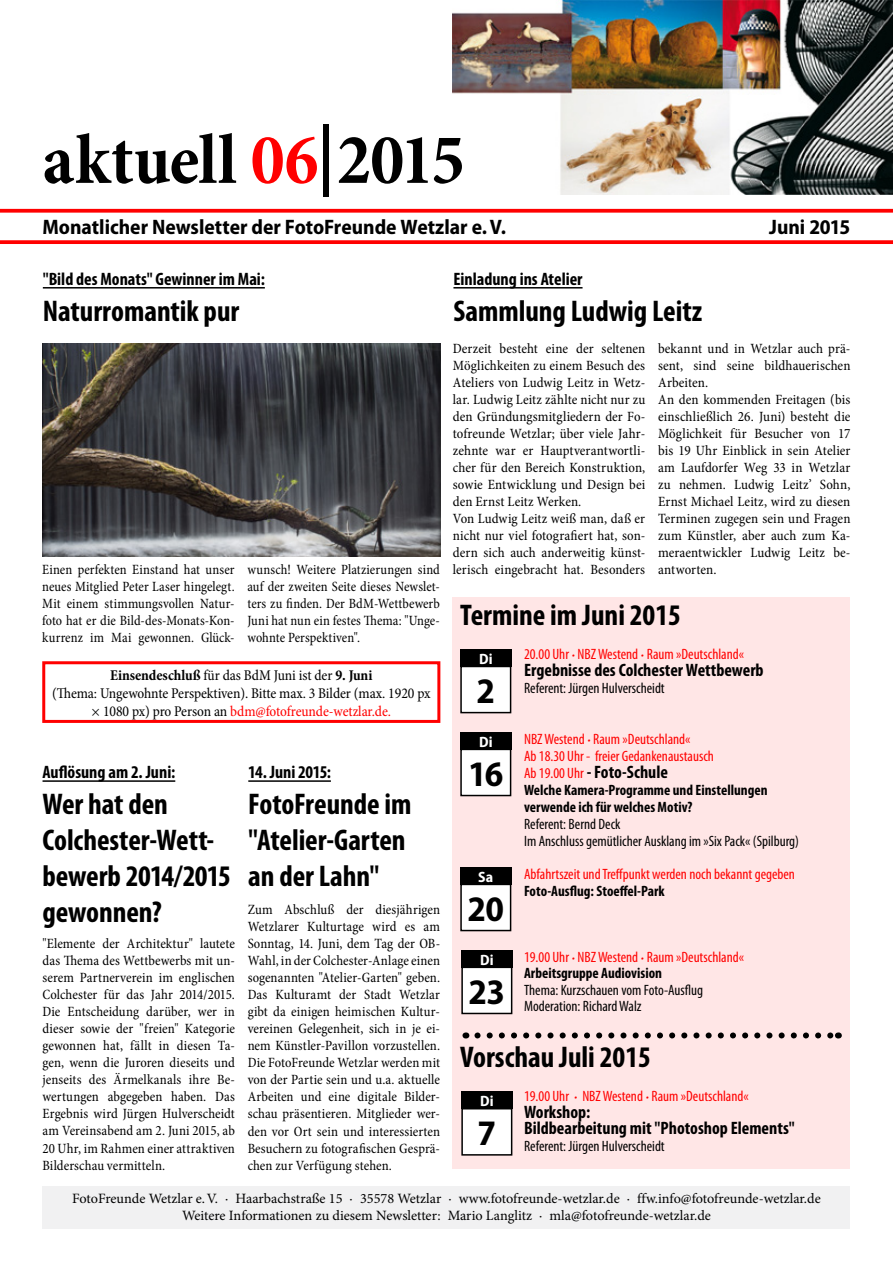
<style>
.page{position:relative;width:893px;height:1263px;background:#fff}
.page>*{position:absolute;margin:0;border:0;box-sizing:border-box;transform-origin:0 0}
.t1{font:700 condensed 72px "Minion Pro";color:#000}
.t2{font:700 semi-condensed 36px "Myriad Pro";color:#000}
.t3{font:700 condensed 30px/36px "Myriad Pro";color:#000}
.t4{font:700 semi-condensed 21px "Myriad Pro";color:#000}
.t5{font:700 condensed 18px/16.5px "Myriad Pro";color:#000}
.t6{font:condensed 15px/17px "Myriad Pro";color:#f00}
.t7{font:condensed 15px/17px "Myriad Pro";color:#000}
.t8{font:condensed 15px/18px "Minion Pro";letter-spacing:-.01em;color:#000;text-align:center}
.t9{font:700 condensed 15px/17px "Myriad Pro";color:#000}
.t10{font:700 semi-condensed 15px "Myriad Pro";letter-spacing:.005em;color:#fff}
.t11{font:condensed 14.25px/17px "Minion Pro";color:#000;text-align:justify}
.t12{font:condensed 14.25px/17px "Minion Pro";color:#000;text-align:justify;scale:.96 1}
.t13{font:14.25px/17px "Minion Pro";color:#000;text-align:center}
.s1{color:#f00}
.s2{font-family:"Minion Pro";font-weight:600;font-style:italic;font-stretch:normal}
.s3{font-weight:400;font-size:15px;color:#f00}
.s4{font-weight:700}
.s5{font-weight:700;color:#000}
</style>
<div class="page">
<div style="left:43px;top:1186px;width:807px;height:43px;background:#f1f1f2"></div>
<svg style="left:0;top:209px;width:893px;height:4px;background:#ff1717"></svg>
<svg style="left:0;top:240px;width:893px;height:4px;background:#ff1010"></svg>
<img style="left:453px;top:0;width:440px;height:194px">
<div style="left:452px;top:597px;width:397px;height:572px;background:#ffe6e6"></div>
<div style="left:461px;top:1092px;width:51px;height:17px;background:#000"></div>
<div style="left:462px;top:1109px;width:50px;height:46px;background:#fff"></div>
<div style="left:461px;top:1108px;width:51px;height:47px;border:2px solid #000"></div>
<svg style="left:477px;top:1032px;width:355px;height:6px"></svg>
<div style="left:460px;top:732px;width:51px;height:17px;background:#000"></div>
<div style="left:461px;top:749px;width:50px;height:46px;background:#fff"></div>
<div style="left:460px;top:749px;width:51px;height:47px;border:2px solid #000"></div>
<hr style="left:43px;top:780px;width:132px;height:2px;background:#000">
<hr style="left:453px;top:287px;width:130px;height:2px;background:#000">
<div style="left:460px;top:649px;width:51px;height:17px;background:#000"></div>
<div style="left:461px;top:666px;width:50px;height:47px;background:#fff"></div>
<div style="left:460px;top:666px;width:51px;height:47px;border:2px solid #000"></div>
<div style="left:460px;top:867px;width:51px;height:17px;background:#000"></div>
<div style="left:461px;top:884px;width:50px;height:46px;background:#fff"></div>
<div style="left:460px;top:884px;width:51px;height:47px;border:2px solid #000"></div>
<div style="left:42px;top:661px;width:398px;height:62px;border:3px solid #f00"></div>
<div style="left:461px;top:950px;width:51px;height:17px;background:#000"></div>
<div style="left:462px;top:967px;width:50px;height:46px;background:#fff"></div>
<div style="left:461px;top:966px;width:51px;height:48px;border:2px solid #000"></div>
<hr style="left:43px;top:287px;width:222px;height:2px;background:#000">
<img style="left:42px;top:343px;width:398px;height:213px">
<hr style="left:248px;top:780px;width:83px;height:2px;background:#000">
<h1 class="t1" style="left:43px;top:110px;width:424px">aktuell <span class="s1">06</span>|2015</h1>
<h3 class="t4" style="left:43px;top:213px;width:465px">Monatlicher Newsletter der FotoFreunde Wetzlar e.V.</h3>
<p class="t5" style="left:43px;top:270px;width:224px">"Bild des Monats" Gewinner im Mai:</p>
<h3 class="t3" style="left:43px;top:292px;width:198px">Naturromantik pur</h3>
<p class="t5" style="left:453px;top:270px;width:131px">Einladung ins Atelier</p>
<h3 class="t3" style="left:453px;top:292px;width:250px">Sammlung Ludwig Leitz</h3>
<h3 class="t4" style="left:769px;top:213px;width:83px">Juni 2015</h3>
<p class="t11" style="left:658px;top:340px;width:194px;text-align:left">bekannt und in Wetzlar auch prä&shy;sent, sind seine bildhauerischen<br>Arbeiten.<br>An den kommenden Freitagen (bis einschließlich 26. Juni) besteht die<br>Möglichkeit für Besucher von 17 bis 19 Uhr Einblick in sein Atelier am Laufdorfer Weg 33 in Wetzlar zu nehmen. Ludwig Leitz’ Sohn,<br>Ernst Michael Leitz, wird zu diesen<br>Terminen zugegen sein und Fragen zum Künstler, aber auch zum Ka&shy;meraentwickler Ludwig Leitz be-</p>
<p class="t11" style="left:453px;top:340px;width:194px;text-align:left">Derzeit besteht eine der seltenen Möglichkeiten zu einem Besuch des Ateliers von Ludwig Leitz in Wetz&shy;lar. Ludwig Leitz zählte nicht nur zu den Gründungsmitgliedern der Fo&shy;tofreunde Wetzlar; über viele Jahr&shy;zehnte war er Hauptverantwortli&shy;cher für den Bereich Konstruktion, sowie Entwicklung und Design bei den Ernst Leitz Werken.<br>Von Ludwig Leitz weiß man, daß er nicht nur viel fotografiert hat, son&shy;dern sich auch anderweitig künst&shy;lerisch eingebracht hat. Besonders</p>
<p class="t12" style="left:42px;top:561px;width:202px">Einen perfekten Einstand hat unser</p>
<p class="t11" style="left:658px;top:561px;width:60px">antworten.</p>
<p class="t12" style="left:42px;top:578px;width:202px">neues Mitglied Peter Laser hingelegt.<br>Mit einem stimmungsvollen Natur&shy;foto hat er die Bild-des-Monats-Kon&shy;kurrenz im Mai gewonnen. Glück-</p>
<p class="t12" style="left:247px;top:561px;width:202px">wunsch! Weitere Platzierungen sind auf der zweiten Seite dieses Newslet&shy;ters zu finden. Der BdM-Wettbewerb Juni hat nun ein festes Thema: "Unge&shy;wohnte Perspektiven".</p>
<h3 class="t3" style="left:460px;top:596px;width:222px">Termine im Juni 2015</h3>
<p class="t6" style="left:524px;top:645px;width:221px">20.00 Uhr <span class="s2">·</span> NBZ Westend <span class="s2">·</span> Raum »Deutschland«</p>
<p class="t5" style="left:524px;top:661px;width:241px">Ergebnisse des Colchester Wettbewerb</p>
<p class="t7" style="left:524px;top:679px;width:142px">Referent: Jürgen Hulverscheidt</p>
<p class="t6" style="left:524px;top:730px;width:191px">NBZ Westend <span class="s2">·</span> Raum »Deutschland«<br>Ab 18.30 Uhr - freier Gedankenaustausch</p>
<p class="t5" style="left:524px;top:763px;width:145px"><span class="s3">Ab 19.00 Uhr</span> - Foto-Schule</p>
<p class="t9" style="left:524px;top:781px;width:245px">Welche Kamera-Programme und Einstellungen verwende ich für welches Motiv?</p>
<p class="t7" style="left:524px;top:816px;width:276px">Referent: Bernd Deck<br>Im Anschluss gemütlicher Ausklang im »Six Pack« (Spilburg)</p>
<p class="t6" style="left:524px;top:866px;width:272px">Abfahrtszeit und Treffpunkt werden noch bekannt gegeben</p>
<p class="t9" style="left:524px;top:882px;width:142px">Foto-Ausflug: Stoeffel-Park</p>
<p class="t10" style="left:479px;top:649px;width:15px">Di</p>
<h2 class="t2" style="left:476px;top:667px;width:20px">2</h2>
<p class="t8" style="left:52px;top:666px;width:380px"><span class="s4">Einsendeschluß</span> für das BdM Juni ist der <span class="s4">9. Juni<br></span>(Thema: Ungewohnte Perspektiven). Bitte max. 3 Bilder (max. 1920 px × 1080 px) pro Person an <span class="s1">bdm@fotofreunde-wetzlar.de.</span></p>
<p class="t10" style="left:479px;top:732px;width:15px">Di</p>
<h2 class="t2" style="left:468px;top:750px;width:37px">16</h2>
<p class="t5" style="left:43px;top:763px;width:134px">Auflösung am 2. Juni:</p>
<h3 class="t3" style="left:43px;top:785px;width:190px">Wer hat den<br>Colchester-Wett&shy;bewerb 2014/2015 gewonnen?</h3>
<p class="t5" style="left:248px;top:763px;width:84px">14. Juni 2015:</p>
<h3 class="t3" style="left:248px;top:785px;width:165px">FotoFreunde im "Atelier-Garten an der Lahn"</h3>
<p class="t11" style="left:248px;top:901px;width:194px">Zum Abschluß der diesjährigen Wetzlarer Kulturtage wird es am Sonntag, 14. Juni, dem Tag der OB-Wahl, in der Colchester-Anlage einen sogenannten "Atelier-Garten" geben.<br>Das Kulturamt der Stadt Wetzlar gibt da einigen heimischen Kultur&shy;vereinen Gelegenheit, sich in je ei&shy;nem Künstler-Pavillon vorzustellen.<br>Die FotoFreunde Wetzlar werden mit von der Partie sein und u.a. aktuelle Arbeiten und eine digitale Bilder&shy;schau präsentieren. Mitglieder wer&shy;den vor Ort sein und interessierten Besuchern zu fotografischen Gesprä&shy;chen zur Verfügung stehen.</p>
<p class="t10" style="left:478px;top:867px;width:17px">Sa</p>
<h2 class="t2" style="left:467px;top:885px;width:38px">20</h2>
<p class="t11" style="left:43px;top:935px;width:194px">"Elemente der Architektur" lautete das Thema des Wettbewerbs mit un&shy;serem Partnerverein im englischen Colchester für das Jahr 2014/2015.<br>Die Entscheidung darüber, wer in dieser sowie der "freien" Kategorie gewonnen hat, fällt in diesen Ta&shy;gen, wenn die Juroren dieseits und jenseits des Ärmelkanals ihre Be&shy;wertungen abgegeben haben. Das Ergebnis wird Jürgen Hulverscheidt am Vereinsabend am 2. Juni 2015, ab 20 Uhr, im Rahmen einer attraktiven Bilderschau vermitteln.</p>
<p class="t6" style="left:524px;top:948px;width:221px;line-height:16.5px">19.00 Uhr <span class="s2">·</span> NBZ Westend <span class="s2">·</span> Raum »Deutschland«<br><span class="s5">Arbeitsgruppe Audiovision</span></p>
<p class="t7" style="left:524px;top:981px;width:180px;line-height:16.5px">Thema: Kurzschauen vom Foto-Ausflug<br>Moderation: Richard Walz</p>
<h3 class="t3" style="left:460px;top:1039px;width:192px">Vorschau Juli 2015</h3>
<p class="t6" style="left:524px;top:1088px;width:226px">19.00 Uhr <span class="s2">·</span> NBZ Westend <span class="s2">·</span> Raum »Deutschland«</p>
<p class="t5" style="left:524px;top:1103px;width:272px">Workshop:<br>Bildbearbeitung mit "Photoshop Elements"</p>
<p class="t7" style="left:524px;top:1137px;width:142px">Referent: Jürgen Hulverscheidt</p>
<p class="t10" style="left:480px;top:950px;width:15px">Di</p>
<h2 class="t2" style="left:469px;top:968px;width:38px">23</h2>
<p class="t10" style="left:480px;top:1091px;width:15px">Di</p>
<h2 class="t2" style="left:478px;top:1110px;width:20px">7</h2>
<p class="t13" style="left:72px;top:1190px;width:750px">FotoFreunde Wetzlar e.V. · Haarbachstraße 15 · 35578 Wetzlar · www.fotofreunde-wetzlar.de · ffw.info@fotofreunde-wetzlar.de<br>Weitere Informationen zu diesem Newsletter: Mario Langlitz · mla@fotofreunde-wetzlar.de</p>
</div>
